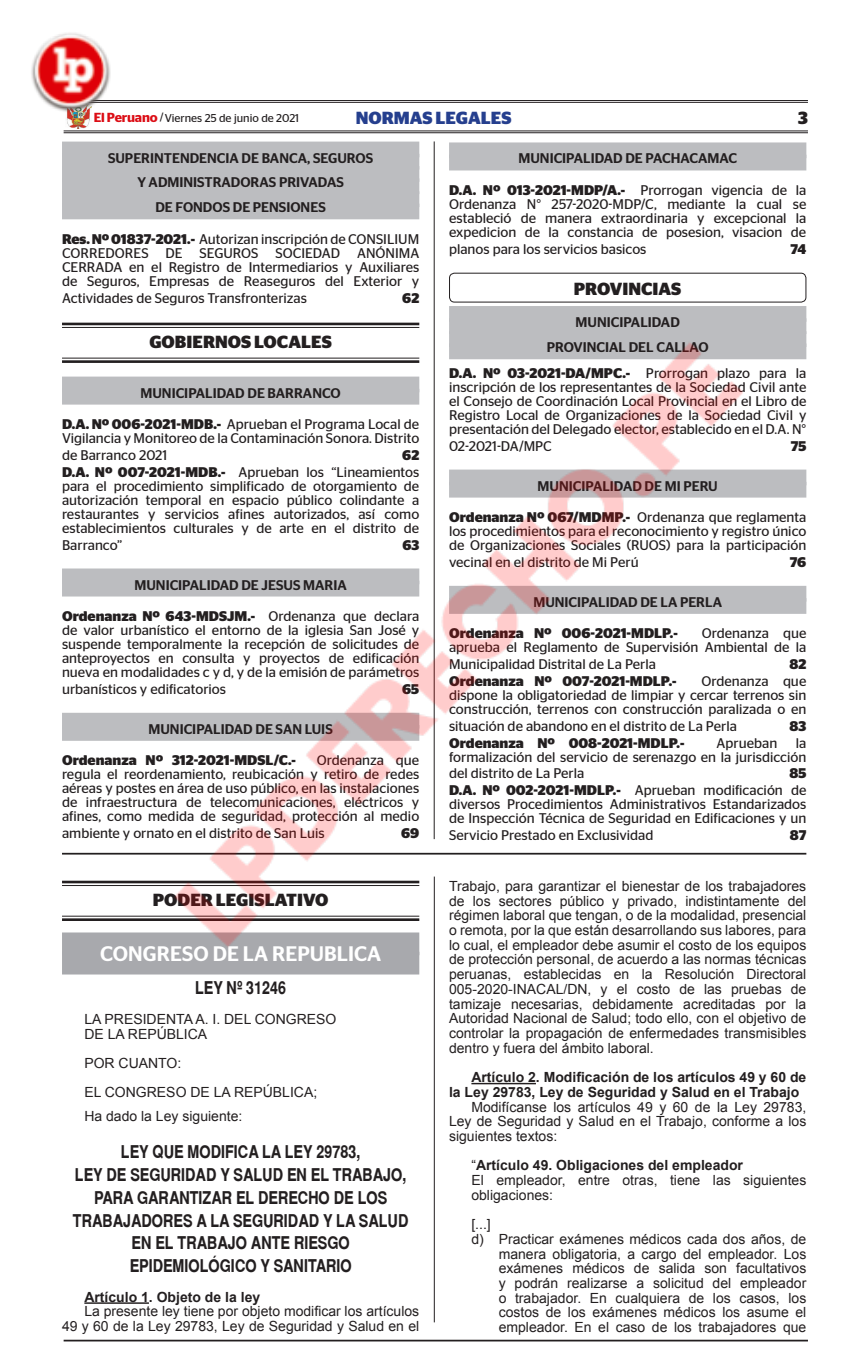
<style>
.page{position:relative;width:856px;height:1365px;background:#fff}
.page>*{position:absolute;margin:0;border:0;box-sizing:border-box;transform-origin:0 0}
.t1{font:500 21px "Stag Sans";color:#fff}
.t2{font:700 17.5px/22.8px "Switzerland Narrow";color:#231f20;text-align:center}
.t3{font:700 17.5px "Stag Sans";color:#231f20}
.t4{font:700 17.5px "Stag Sans";color:#253f8e}
.t5{font:14px/14px "Stag Sans";color:#231f20;text-align:justify}
.t6{font:14px/14.7px "Arial";color:#231f20}
.t7{font:500 14px/24.8px "Stag Sans";color:#231f20;text-align:center}
.t8{font:700 14px/16.8px "Stag Sans";color:#231f20;text-align:right}
.t9{font:700 14px/14.7px "Arial";color:#231f20}
.t10{font:11.38px "Stag Sans";color:#231f20}
.s1{font-weight:600;font-size:13.12px;color:#dc0d15}
.s2{font-weight:700}
.s3{font-weight:400}
</style>
<div class="page">
<hr style="left:64px;top:1339px;width:744px;height:2px;background:#231f20">
<hr style="left:434px;top:876px;width:1px;height:446px;background:#231f20">
<hr style="left:84px;top:1302px;width:65px;height:1px;background:#231f20">
<img style="left:31px;top:33px;width:777px;height:1236px">
<p class="t10" style="left:94px;top:111px;width:207px"><span class="s1">El Peruano</span> /Viernes 25 de junio de 2021</p>
<p class="t4" style="left:356px;top:107px;width:157px">NORMAS LEGALES</p>
<p class="t3" style="left:798px;top:107px;width:11px">3</p>
<p class="t7" style="left:108px;top:145px;width:267px">SUPERINTENDENCIA DE BANCA, SEGUROS<br>Y ADMINISTRADORAS PRIVADAS<br>DE FONDOS DE PENSIONES</p>
<p class="t5" style="left:62px;top:232px;width:359px"><span class="s2">Res. Nº 01837-2021.-</span> Autorizan inscripción de CONSILIUM CORREDORES DE SEGUROS SOCIEDAD ANÓNIMA CERRADA en el Registro de Intermediarios y Auxiliares de Seguros, Empresas de Reaseguros del Exterior y</p>
<p class="t5" style="left:62px;top:291px;width:246px">Actividades de Seguros Transfronterizas</p>
<p class="t8" style="left:402px;top:289px;width:19px">62</p>
<p class="t3" style="left:149px;top:332px;width:184px">GOBIERNOS LOCALES</p>
<p class="t7" style="left:140px;top:380px;width:202px">MUNICIPALIDAD DE BARRANCO</p>
<p class="t5" style="left:62px;top:417px;width:359px"><span class="s2">D.A. Nº 006-2021-MDB.-</span> Aprueban el Programa Local de<br>Vigilancia y Monitoreo de la Contaminación Sonora. Distrito</p>
<p class="t5" style="left:62px;top:448px;width:107px">de Barranco 2021</p>
<p class="t7" style="left:518px;top:146px;width:220px">MUNICIPALIDAD DE PACHACAMAC</p>
<p class="t5" style="left:449px;top:183px;width:359px"><span class="s2">D.A. Nº 013-2021-MDP/A.-</span> Prorrogan vigencia de la Ordenanza N° 257-2020-MDP/C, mediante la cual se estableció de manera extraordinaria y excepcional la expedicion de la constancia de posesion, visacion de</p>
<p class="t5" style="left:449px;top:242px;width:199px">planos para los servicios basicos</p>
<p class="t8" style="left:790px;top:240px;width:17px">74</p>
<p class="t3" style="left:574px;top:278px;width:109px">PROVINCIAS</p>
<p class="t7" style="left:449px;top:309px;width:359px;line-height:25.4px">MUNICIPALIDAD<br>PROVINCIAL DEL CALLAO<br><span class="s2">D.A. Nº 03-2021-DA/MPC.-</span> <span class="s3">Prorrogan plazo para la</span></p>
<p class="t5" style="left:449px;top:380px;width:359px">inscripción de los representantes de la Sociedad Civil ante el Consejo de Coordinación Local Provincial en el Libro de Registro Local de Organizaciones de la Sociedad Civil y presentación del Delegado elector, establecido en el D.A. N°</p>
<p class="t5" style="left:449px;top:438px;width:104px">02-2021-DA/MPC</p>
<p class="t8" style="left:790px;top:437px;width:17px">75</p>
<p class="t7" style="left:537px;top:473px;width:182px">MUNICIPALIDAD DE MI PERU</p>
<p class="t5" style="left:449px;top:510px;width:359px"><span class="s2">Ordenanza Nº 067/MDMP.-</span> Ordenanza que reglamenta los procedimientos para el reconocimiento y registro único de Organizaciones Sociales (RUOS) para la participación</p>
<p class="t5" style="left:449px;top:555px;width:191px">vecinal en el distrito de Mi Perú</p>
<p class="t8" style="left:790px;top:553px;width:18px">76</p>
<p class="t7" style="left:533px;top:589px;width:190px">MUNICIPALIDAD DE LA PERLA</p>
<p class="t8" style="left:449px;top:625px;width:230px">Ordenanza Nº 006-2021-MDLP.-</p>
<p class="t5" style="left:62px;top:446px;width:359px;line-height:16.8px;text-align:right"><span class="s2">62<br>D.A. Nº 007-2021-MDB.-</span> Aprueban los “Lineamientos</p>
<p class="t5" style="left:62px;top:478px;width:359px">para el procedimiento simplificado de otorgamiento de autorización temporal en espacio público colindante a restaurantes y servicios afines autorizados, así como establecimientos culturales y de arte en el distrito de</p>
<p class="t5" style="left:62px;top:537px;width:62px">Barranco”</p>
<p class="t8" style="left:402px;top:536px;width:18px">63</p>
<p class="t7" style="left:134px;top:572px;width:214px">MUNICIPALIDAD DE JESUS MARIA</p>
<p class="t5" style="left:62px;top:609px;width:359px"><span class="s2">Ordenanza Nº 643-MDSJM.-</span> Ordenanza que declara de valor urbanístico el entorno de la iglesia San José y suspende temporalmente la recepción de solicitudes de anteproyectos en consulta y proyectos de edificación nueva en modalidades c y d, y de la emisión de parámetros</p>
<p class="t5" style="left:62px;top:681px;width:165px">urbanísticos y edificatorios</p>
<p class="t8" style="left:402px;top:680px;width:19px">65</p>
<p class="t7" style="left:148px;top:716px;width:186px">MUNICIPALIDAD DE SAN LUIS</p>
<p class="t8" style="left:62px;top:752px;width:235px">Ordenanza Nº 312-2021-MDSL/C.-</p>
<p class="t5" style="left:449px;top:626px;width:359px;text-align:right">Ordenanza que<br>aprueba el Reglamento de Supervisión Ambiental de la</p>
<p class="t5" style="left:449px;top:657px;width:208px">Municipalidad Distrital de La Perla</p>
<p class="t8" style="left:789px;top:656px;width:18px">82</p>
<p class="t8" style="left:449px;top:672px;width:229px">Ordenanza Nº 007-2021-MDLP.-</p>
<p class="t5" style="left:449px;top:674px;width:359px;text-indent:252px">Ordenanza que dispone la obligatoriedad de limpiar y cercar terrenos sin construcción, terrenos con construcción paralizada o en</p>
<p class="t5" style="left:449px;top:718px;width:289px">situación de abandono en el distrito de La Perla</p>
<p class="t8" style="left:789px;top:717px;width:18px">83</p>
<p class="t8" style="left:449px;top:734px;width:237px">Ordenanza Nº 008-2021-MDLP.-</p>
<p class="t5" style="left:716px;top:735px;width:62px">Aprueban</p>
<p class="t5" style="left:449px;top:735px;width:359px;text-align:right">la<br>formalización del servicio de serenazgo en la jurisdicción</p>
<p class="t5" style="left:449px;top:766px;width:137px">del distrito de La Perla</p>
<p class="t5" style="left:62px;top:753px;width:359px;text-indent:255px">Ordenanza que regula el reordenamiento, reubicación y retiro de redes aéreas y postes en área de uso público, en las instalaciones de infraestructura de telecomunicaciones, eléctricos y afines, como medida de seguridad, protección al medio</p>
<p class="t5" style="left:62px;top:826px;width:264px">ambiente y ornato en el distrito de San Luis</p>
<p class="t8" style="left:401px;top:824px;width:20px">69</p>
<p class="t8" style="left:449px;top:765px;width:359px">85<br>D.A. Nº 002-2021-MDLP.- <span class="s3">Aprueban modificación de</span></p>
<p class="t5" style="left:449px;top:797px;width:359px">diversos Procedimientos Administrativos Estandarizados de Inspección Técnica de Seguridad en Edificaciones y un</p>
<p class="t5" style="left:449px;top:828px;width:206px">Servicio Prestado en Exclusividad</p>
<p class="t8" style="left:790px;top:826px;width:18px">87</p>
<p class="t3" style="left:153px;top:890px;width:177px">PODER LEGISLATIVO</p>
<h1 class="t1" style="left:100px;top:941px;width:283px">CONGRESO DE LA REPUBLICA</h1>
<p class="t2" style="left:195px;top:976px;width:93px">LEY Nº 31246</p>
<p class="t6" style="left:84px;top:1011px;width:254px">LA PRESIDENTA A. I. DEL CONGRESO<br>DE LA REPÚBLICA</p>
<p class="t6" style="left:84px;top:1048px;width:234px;line-height:29.4px">POR CUANTO:<br>EL CONGRESO DE LA REPÚBLICA;</p>
<p class="t6" style="left:84px;top:1108px;width:159px">Ha dado la Ley siguiente:</p>
<p class="t2" style="left:73px;top:1140px;width:337px">LEY QUE MODIFICA LA LEY 29783,<br>LEY DE SEGURIDAD Y SALUD EN EL TRABAJO,<br>PARA GARANTIZAR EL DERECHO DE LOS<br>TRABAJADORES A LA SEGURIDAD Y LA SALUD<br>EN EL TRABAJO ANTE RIESGO<br>EPIDEMIOLÓGICO Y SANITARIO</p>
<p class="t9" style="left:84px;top:1289px;width:177px">Artículo 1. Objeto de la ley</p>
<p class="t6" style="left:62px;top:1303px;width:359px;text-align:right">La presente ley tiene por objeto modificar los artículos<br>49 y 60 de la Ley 29783, Ley de Seguridad y Salud en el</p>
<p class="t6" style="left:449px;top:878px;width:359px;text-align:justify">Trabajo, para garantizar el bienestar de los trabajadores de los sectores público y privado, indistintamente del régimen laboral que tengan, o de la modalidad, presencial o remota, por la que están desarrollando sus labores, para lo cual, el empleador debe asumir el costo de los equipos de protección personal, de acuerdo a las normas técnicas peruanas, establecidas en la Resolución Directoral 005-2020-INACAL/DN, y el costo de las pruebas de tamizaje necesarias, debidamente acreditadas por la Autoridad Nacional de Salud; todo ello, con el objetivo de controlar la propagación de enfermedades transmisibles dentro y fuera del ámbito laboral.</p>
<p class="t9" style="left:449px;top:1070px;width:359px;text-indent:22px">Artículo 2. Modificación de los artículos 49 y 60 de la Ley 29783, Ley de Seguridad y Salud en el Trabajo</p>
<p class="t6" style="left:449px;top:1099px;width:359px;text-align:justify;text-indent:22px">Modifícanse los artículos 49 y 60 de la Ley 29783, Ley de Seguridad y Salud en el Trabajo, conforme a los siguientes textos:</p>
<p class="t6" style="left:471px;top:1158px;width:336px">“<span class="s2">Artículo 49. Obligaciones del empleador<br></span>El empleador, entre otras, tiene las siguientes obligaciones:</p>
<p class="t6" style="left:471px;top:1216px;width:21px">[...]</p>
<p class="t6" style="left:471px;top:1231px;width:336px">d) Practicar exámenes médicos cada dos años, de</p>
<p class="t6" style="left:499px;top:1246px;width:309px">manera obligatoria, a cargo del empleador. Los</p>
<p class="t6" style="left:499px;top:1260px;width:309px">exámenes médicos de salida son facultativos</p>
<p class="t6" style="left:499px;top:1275px;width:309px">y podrán realizarse a solicitud del empleador</p>
<p class="t6" style="left:499px;top:1290px;width:309px">o trabajador. En cualquiera de los casos, los</p>
<p class="t6" style="left:499px;top:1305px;width:309px">costos de los exámenes médicos los asume el</p>
<p class="t6" style="left:499px;top:1319px;width:309px">empleador. En el caso de los trabajadores que</p>
</div>
